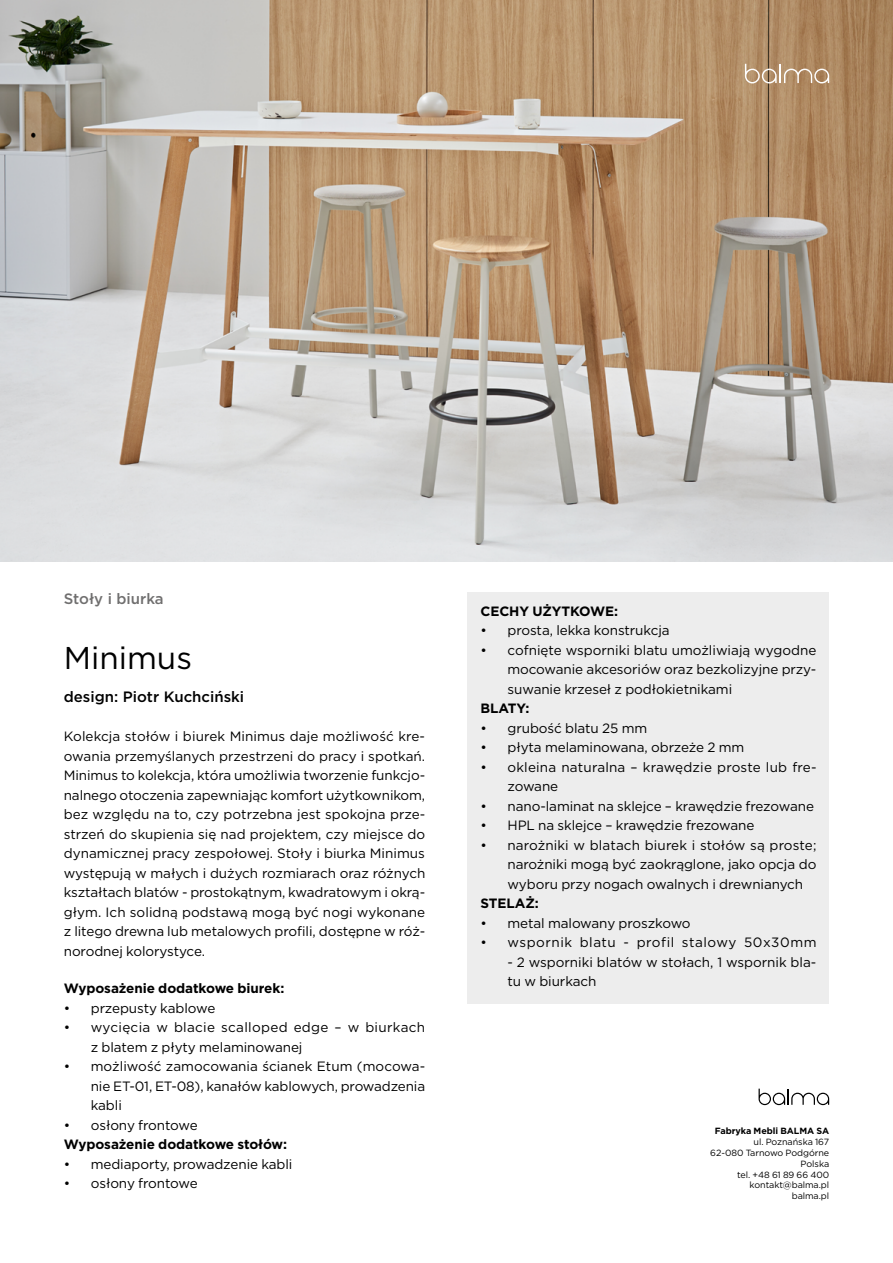
<style>
.page{position:relative;width:893px;height:1263px;background:#fff}
.page>*{position:absolute;margin:0;border:0;box-sizing:border-box;transform-origin:0 0}
.t1{font:31.5px "Gotham";color:#000}
.t2{font:500 15px "Gotham";color:#000}
.t3{font:500 15px "Gotham";color:#706f6f}
.t4{font:13.5px/19.5px "Gotham";letter-spacing:-.005em;color:#000;text-align:justify}
.t5{font:700 13.5px "Gotham";letter-spacing:-.005em;color:#000}
.t6{font:13.5px/19.5px "Gotham";letter-spacing:.025em;color:#000}
.t7{font:13.5px/19.5px "Gotham";letter-spacing:.015em;color:#000}
.t8{font:13.5px "Gotham";letter-spacing:.04em;color:#000}
.t9{font:9px/10.8px "Gotham";letter-spacing:-.005em;color:#000;text-align:right}
.t10{font:700 9px "Gotham";letter-spacing:-.005em;color:#000}
</style>
<div class="page">
<img style="left:0;top:0;width:893px;height:561px">
<div style="left:468px;top:592px;width:361px;height:411px;background:#ededed"></div>
<svg style="left:759px;top:1089px;width:70px;height:16px"></svg>
<svg style="left:745px;top:64px;width:84px;height:19px;background:#bea182"></svg>
<p class="t3" style="left:64px;top:589px;width:101px">Stoły i biurka</p>
<h1 class="t1" style="left:64px;top:638px;width:130px">Minimus</h1>
<p class="t2" style="left:64px;top:686px;width:182px">design: Piotr Kuchciński</p>
<p class="t4" style="left:64px;top:726px;width:363px">Kolekcja stołów i biurek Minimus daje możliwość kre&shy;owania przemyślanych przestrzeni do pracy i spotkań.<br>Minimus to kolekcja, która umożliwia tworzenie funkcjo&shy;nalnego otoczenia zapewniając komfort użytkownikom, bez względu na to, czy potrzebna jest spokojna prze&shy;strzeń do skupienia się nad projektem, czy miejsce do dynamicznej pracy zespołowej. Stoły i biurka Minimus występują w małych i dużych rozmiarach oraz różnych kształtach blatów - prostokątnym, kwadratowym i okrą&shy;głym. Ich solidną podstawą mogą być nogi wykonane z litego drewna lub metalowych profili, dostępne w róż&shy;norodnej kolorystyce.</p>
<p class="t5" style="left:64px;top:979px;width:222px">Wyposażenie dodatkowe biurek:</p>
<p class="t4" style="left:64px;top:998px;width:153px">• przepusty kablowe</p>
<p class="t6" style="left:91px;top:1017px;width:336px;text-indent:-27px">• wycięcia w blacie scalloped edge – w biurkach z blatem z płyty melaminowanej</p>
<p class="t4" style="left:91px;top:1056px;width:336px;text-indent:-27px">• możliwość zamocowania ścianek Etum (mocowa&shy;nie ET-01, ET-08), kanałów kablowych, prowadzenia kabli</p>
<p class="t4" style="left:64px;top:1115px;width:136px">• osłony frontowe</p>
<p class="t5" style="left:64px;top:1135px;width:225px">Wyposażenie dodatkowe stołów:</p>
<p class="t4" style="left:64px;top:1154px;width:230px">• mediaporty, prowadzenie kabli</p>
<p class="t4" style="left:64px;top:1173px;width:136px">• osłony frontowe</p>
<p class="t5" style="left:480px;top:602px;width:139px">CECHY UŻYTKOWE:</p>
<p class="t4" style="left:480px;top:620px;width:191px">• prosta, lekka konstrukcja</p>
<p class="t4" style="left:507px;top:640px;width:310px;text-indent:-27px">• cofnięte wsporniki blatu umożliwiają wygodne mocowanie akcesoriów oraz bezkolizyjne przy&shy;suwanie krzeseł z podłokietnikami</p>
<p class="t5" style="left:480px;top:699px;width:51px">BLATY:</p>
<p class="t4" style="left:480px;top:718px;width:168px">• grubość blatu 25 mm</p>
<p class="t4" style="left:480px;top:737px;width:265px">• płyta melaminowana, obrzeże 2 mm</p>
<p class="t7" style="left:507px;top:757px;width:310px;text-indent:-27px">• okleina naturalna – krawędzie proste lub fre&shy;zowane</p>
<p class="t4" style="left:480px;top:796px;width:335px">• nano-laminat na sklejce – krawędzie frezowane</p>
<p class="t4" style="left:480px;top:815px;width:275px">• HPL na sklejce – krawędzie frezowane</p>
<p class="t4" style="left:507px;top:835px;width:310px;text-indent:-27px">• narożniki w blatach biurek i stołów są proste; narożniki mogą być zaokrąglone, jako opcja do wyboru przy nogach owalnych i drewnianych</p>
<p class="t5" style="left:480px;top:894px;width:60px">STELAŻ:</p>
<p class="t4" style="left:480px;top:913px;width:212px">• metal malowany proszkowo</p>
<p class="t8" style="left:480px;top:934px;width:337px">• wspornik blatu - profil stalowy 50x30mm</p>
<p class="t4" style="left:507px;top:952px;width:310px">- 2 wsporniki blatów w stołach, 1 wspornik bla&shy;tu w biurkach</p>
<p class="t10" style="left:715px;top:1125px;width:116px">Fabryka Mebli BALMA SA</p>
<p class="t9" style="left:710px;top:1136px;width:120px">ul. Poznańska 167<br>62-080 Tarnowo Podgórne<br>Polska<br>tel. +48 61 89 66 400 kontakt@balma.pl balma.pl</p>
</div>
